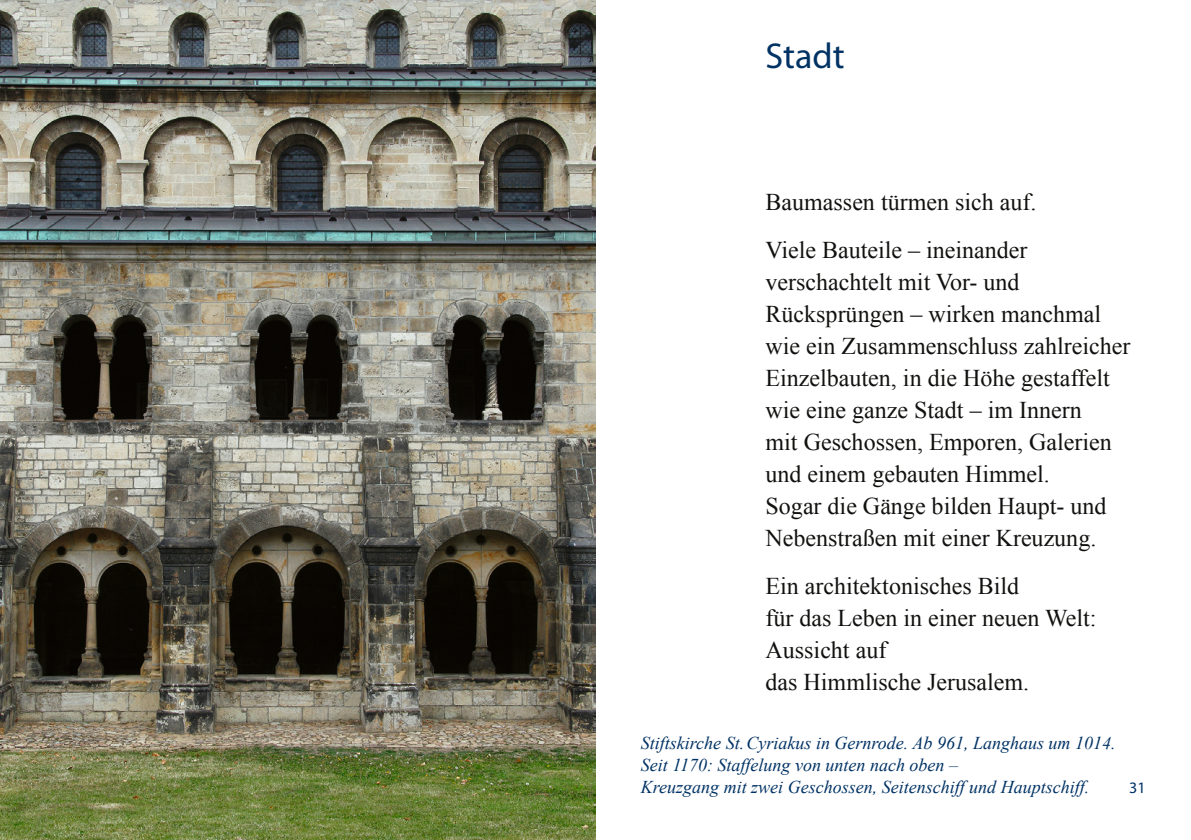
<style>
.page{position:relative;width:1191px;height:840px;background:#fff}
.page>*{position:absolute;margin:0;border:0;box-sizing:border-box;transform-origin:0 0}
.t1{font:36px "Myriad Pro";color:#003264}
.t2{font:24px/32px "Times New Roman";color:#11110f}
.t3{font:italic 18px/22px "Times New Roman";color:#003264}
.t4{font:16px "Myriad Pro";color:#003264}
</style>
<div class="page">
<img style="left:0;top:0;width:595px;height:839px">
<h1 class="t1" style="left:765px;top:34px;width:81px">Stadt</h1>
<p class="t2" style="left:765px;top:177px;width:272px;line-height:48px">Baumassen türmen sich auf.<br>Viele Bauteile – ineinander</p>
<p class="t2" style="left:765px;top:265px;width:366px">verschachtelt mit Vor- und<br>Rücksprüngen – wirken manchmal wie ein Zusammenschluss zahlreicher<br>Einzelbauten, in die Höhe gestaffelt wie eine ganze Stadt – im Innern<br>mit Geschossen, Emporen, Galerien und einem gebauten Himmel.<br>Sogar die Gänge bilden Haupt- und<br>Nebenstraßen mit einer Kreuzung.</p>
<p class="t2" style="left:765px;top:569px;width:332px">Ein architektonisches Bild<br>für das Leben in einer neuen Welt:<br>Aussicht auf<br>das Himmlische Jerusalem.</p>
<p class="t3" style="left:641px;top:731px;width:476px">Stiftskirche St.Cyriakus in Gernrode. Ab 961, Langhaus um 1014.<br>Seit 1170: Staffelung von unten nach oben –<br>Kreuzgang mit zwei Geschossen, Seitenschiff und Hauptschiff.</p>
<p class="t4" style="left:1129px;top:777px;width:18px">31</p>
</div>
